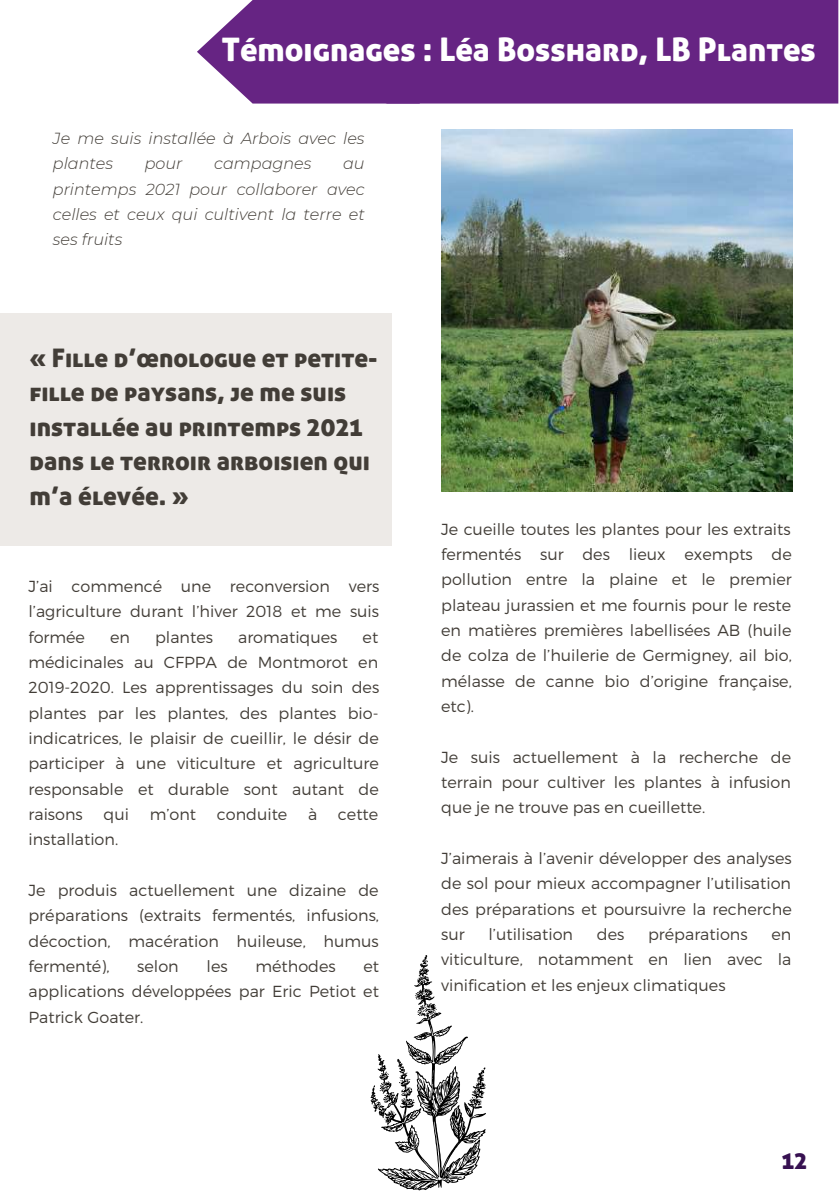
<style>
.page{position:relative;width:839px;height:1191px;background:#fff}
.page>*{position:absolute;margin:0;border:0;box-sizing:border-box;transform-origin:0 0}
.t1{font:32.4px "Aller Display";color:#fff}
.t2{font:25.6px/34.4px "Aller Display";color:#423d37}
.t3{font:24px "Aller Display";color:#371151}
.t4{font:300 16px/25.4px "Montserrat";color:#423d37;text-align:justify}
.t5{font:italic 300 16px/25.4px "Montserrat";color:#423d37}
</style>
<div class="page">
<div style="left:0;top:313px;width:391px;height:232px;background:#edeae7"></div>
<img style="left:441px;top:130px;width:351px;height:361px">
<div style="left:420px;top:0;width:418px;height:104px;background:#662483"></div>
<svg style="left:197px;top:0;width:223px;height:104px;background:#794092"></svg>
<svg style="left:370px;top:955px;width:116px;height:235px"></svg>
<h1 class="t1" style="left:222px;top:31px;width:595px">Témoignages : Léa Bosshard, LB Plantes</h1>
<p class="t5" style="left:53px;top:125px;width:313px">Je me suis installée à Arbois avec les plantes</p>
<p class="t5" style="left:53px;top:151px;width:313px;text-align:justify;text-indent:290px">au printemps 2021 pour collaborer avec celles et ceux qui cultivent la terre et ses fruits</p>
<p class="t5" style="left:145px;top:151px;width:39px">pour</p>
<p class="t5" style="left:214px;top:151px;width:99px">campagnes</p>
<h2 class="t2" style="left:30px;top:341px;width:349px">« Fille d’œnologue et petite&shy;fille de paysans, je me suis installée au printemps 2021 dans le terroir arboisien qui m’a élevée. »</h2>
<p class="t4" style="left:28px;top:573px;width:352px">J’ai commencé une reconversion vers l’agriculture durant l’hiver 2018 et me suis formée</p>
<p class="t4" style="left:110px;top:623px;width:21px">en</p>
<p class="t4" style="left:155px;top:623px;width:59px">plantes</p>
<p class="t4" style="left:238px;top:623px;width:101px">aromatiques</p>
<p class="t4" style="left:28px;top:623px;width:352px;text-indent:334px">et médicinales au CFPPA de Montmorot en 2019-2020. Les apprentissages du soin des plantes par les plantes, des plantes bio&shy;indicatrices, le plaisir de cueillir, le désir de participer à une viticulture et agriculture responsable et durable sont autant de raisons</p>
<p class="t4" style="left:103px;top:801px;width:27px">qui</p>
<p class="t4" style="left:150px;top:801px;width:48px">m’ont</p>
<p class="t4" style="left:217px;top:801px;width:72px">conduite</p>
<p class="t4" style="left:308px;top:801px;width:11px">à</p>
<p class="t4" style="left:338px;top:801px;width:42px">cette</p>
<p class="t4" style="left:28px;top:826px;width:91px">installation.</p>
<p class="t4" style="left:28px;top:877px;width:352px">Je produis actuellement une dizaine de préparations (extraits fermentés, infusions, décoction, macération huileuse, humus fermenté),</p>
<p class="t4" style="left:137px;top:953px;width:43px">selon</p>
<p class="t4" style="left:206px;top:953px;width:23px">les</p>
<p class="t4" style="left:255px;top:953px;width:82px">méthodes</p>
<p class="t4" style="left:28px;top:953px;width:352px;text-indent:335px">et applications développées par Eric Petiot et Patrick Goater.</p>
<p class="t4" style="left:441px;top:516px;width:352px">Je cueille toutes les plantes pour les extraits fermentés sur des lieux exempts de pollution entre la plaine et le premier plateau jurassien et me fournis pour le reste en matières premières labellisées AB (huile de colza de l’huilerie de Germigney, ail bio, mélasse de canne bio d’origine française, etc).</p>
<p class="t4" style="left:441px;top:744px;width:351px">Je suis actuellement à la recherche de terrain pour cultiver les plantes à infusion que je ne trouve pas en cueillette.</p>
<p class="t4" style="left:441px;top:845px;width:352px">J’aimerais à l’avenir développer des analyses de sol pour mieux accompagner l’utilisation des préparations et poursuivre la recherche sur</p>
<p class="t4" style="left:488px;top:921px;width:86px">l’utilisation</p>
<p class="t4" style="left:596px;top:921px;width:29px">des</p>
<p class="t4" style="left:648px;top:921px;width:101px">préparations</p>
<p class="t4" style="left:441px;top:921px;width:352px;text-indent:330px">en viticulture, notamment en lien avec la vinification et les enjeux climatiques</p>
<h3 class="t3" style="left:781px;top:1146px;width:27px">12</h3>
</div>
